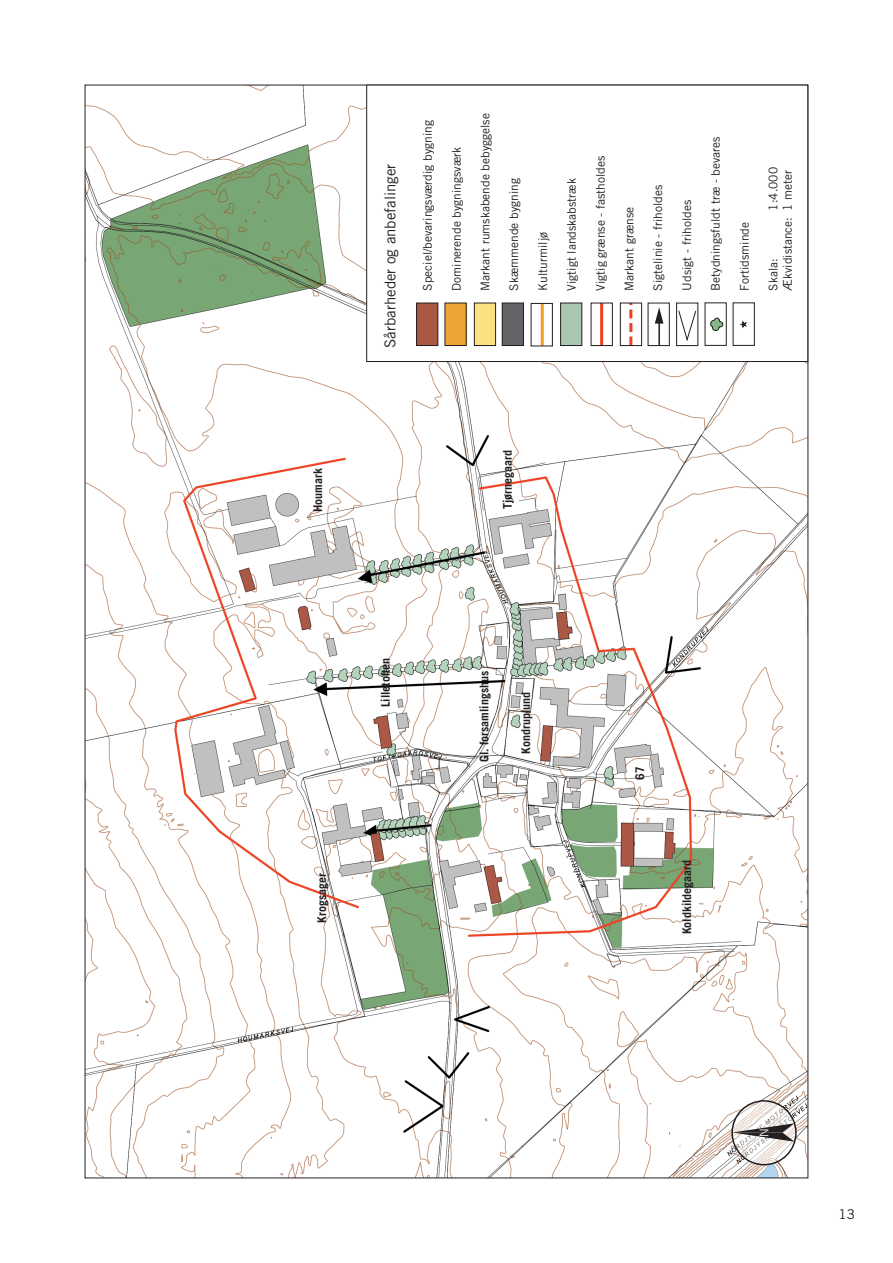
<style>
.page{position:relative;width:893px;height:1263px;background:#fff}
.page>*{position:absolute;margin:0;border:0;box-sizing:border-box;transform-origin:0 0}
.t1{font:15px "Trade Gothic LT Std";color:#231f20}
.t2{font:13.5px "Trade Gothic LT Std";color:#231f20}
.t3{font:12px/14.4px "Trade Gothic LT Std";color:#231f20;text-align:right}
.Kort_8{font:700 12px "Trade Gothic LT Std";color:#231f20}
.t4{font:12px "Trade Gothic LT Std";color:#211e1e}
.t5{font:300 12px "Trade Gothic LT Std";color:#fff}
</style>
<div class="page">
<img style="left:87px;top:87px;width:719px;height:1089px">
<svg style="left:732px;top:1101px;width:64px;height:64px"></svg>
<div style="left:731px;top:1100px;width:66px;height:65px;border:2px solid #231f20;border-radius:50%"></div>
<svg style="left:732px;top:1123px;width:62px;height:19px"></svg>
<div style="left:367px;top:85px;width:441px;height:276px;background:#fff"></div>
<div style="left:366px;top:85px;width:442px;height:277px;border:1px solid #231f20"></div>
<div style="left:417px;top:303px;width:21px;height:43px;background:#ab5845"></div>
<div style="left:416px;top:303px;width:22px;height:43px;border:1px solid #231f20"></div>
<svg style="left:629px;top:309px;width:3px;height:35px"></svg>
<div style="left:620px;top:303px;width:22px;height:43px;border:1px solid #231f20"></div>
<div style="left:445px;top:303px;width:21px;height:42px;background:#eda636"></div>
<div style="left:474px;top:303px;width:22px;height:42px;background:#fde180"></div>
<div style="left:474px;top:303px;width:22px;height:43px;border:1px solid #231f20"></div>
<div style="left:502px;top:303px;width:21px;height:42px;background:#636568"></div>
<div style="left:502px;top:303px;width:22px;height:43px;border:1px solid #211e1e"></div>
<hr style="left:541px;top:303px;width:3px;height:43px;background:#f79c23">
<div style="left:561px;top:303px;width:21px;height:42px;background:#a8c6b0"></div>
<div style="left:560px;top:303px;width:22px;height:43px;border:1px solid #231f20"></div>
<div style="left:676px;top:303px;width:22px;height:43px;border:1px solid #231f20"></div>
<svg style="left:678px;top:310px;width:19px;height:32px"></svg>
<hr style="left:658px;top:321px;width:2px;height:25px;background:#231f20">
<svg style="left:655px;top:307px;width:8px;height:17px"></svg>
<svg style="left:710px;top:318px;width:13px;height:13px"></svg>
<hr style="left:600px;top:303px;width:3px;height:42px;background:#ef4222">
<svg style="left:741px;top:321px;width:5px;height:6px"></svg>
<p class="Kort_8" style="left:311px;top:512px;width:45px;rotate:-90deg">Houmark</p>
<p class="t1" style="left:381px;top:348px;width:186px;rotate:-90deg">Sårbarheder og anbefalinger</p>
<p class="t4" style="left:420px;top:291px;width:172px;rotate:-90deg">Speciel/bevaringsværdig bygning</p>
<p class="t3" style="left:449px;top:291px;width:145px;rotate:-90deg">Dominerende bygningsværk</p>
<p class="t3" style="left:478px;top:291px;width:179px;rotate:-90deg">Markant rumskabende bebyggelse</p>
<p class="t3" style="left:507px;top:291px;width:114px;rotate:-90deg">Skæmmende bygning</p>
<p class="t3" style="left:535px;top:291px;width:60px;rotate:-90deg">Kulturmiljø</p>
<p class="t3" style="left:564px;top:291px;width:114px;rotate:-90deg">Vigtigt landskabstræk</p>
<p class="t3" style="left:593px;top:291px;width:136px;rotate:-90deg">Vigtig grænse - fastholdes</p>
<p class="t3" style="left:622px;top:291px;width:85px;rotate:-90deg">Markant grænse</p>
<p class="t3" style="left:651px;top:291px;width:107px;rotate:-90deg">Sigtelinie - friholdes</p>
<p class="t3" style="left:679px;top:291px;width:92px;rotate:-90deg">Udsigt - friholdes</p>
<p class="t3" style="left:708px;top:291px;width:156px;rotate:-90deg">Betydningsfuldt træ - bevares</p>
<p class="t3" style="left:737px;top:291px;width:70px;rotate:-90deg">Fortidsminde</p>
<p class="t3" style="left:766px;top:291px;width:125px;rotate:-90deg">1:4.000<br>Ækvidistance: 1 meter</p>
<p class="t3" style="left:766px;top:291px;width:33px;rotate:-90deg">Skala:</p>
<p class="Kort_8" style="left:500px;top:509px;width:61px;rotate:-90deg">Tjørnegaard</p>
<p class="Kort_8" style="left:378px;top:707px;width:51px;rotate:-90deg">Lilletoften</p>
<p class="Kort_8" style="left:314px;top:923px;width:51px;rotate:-90deg">Krogsager</p>
<p class="Kort_8" style="left:477px;top:762px;width:93px;rotate:-90deg">Gl. forsamlingshus</p>
<p class="Kort_8" style="left:519px;top:754px;width:64px;rotate:-90deg">Kondruplund</p>
<p class="Kort_8" style="left:632px;top:780px;width:15px;rotate:-90deg">67</p>
<p class="Kort_8" style="left:679px;top:934px;width:76px;rotate:-90deg">Koldkildegaard</p>
<p class="t5" style="left:757px;top:1137px;width:10px;rotate:-90deg">N</p>
<p class="t2" style="left:839px;top:1206px;width:18px">13</p>
</div>
